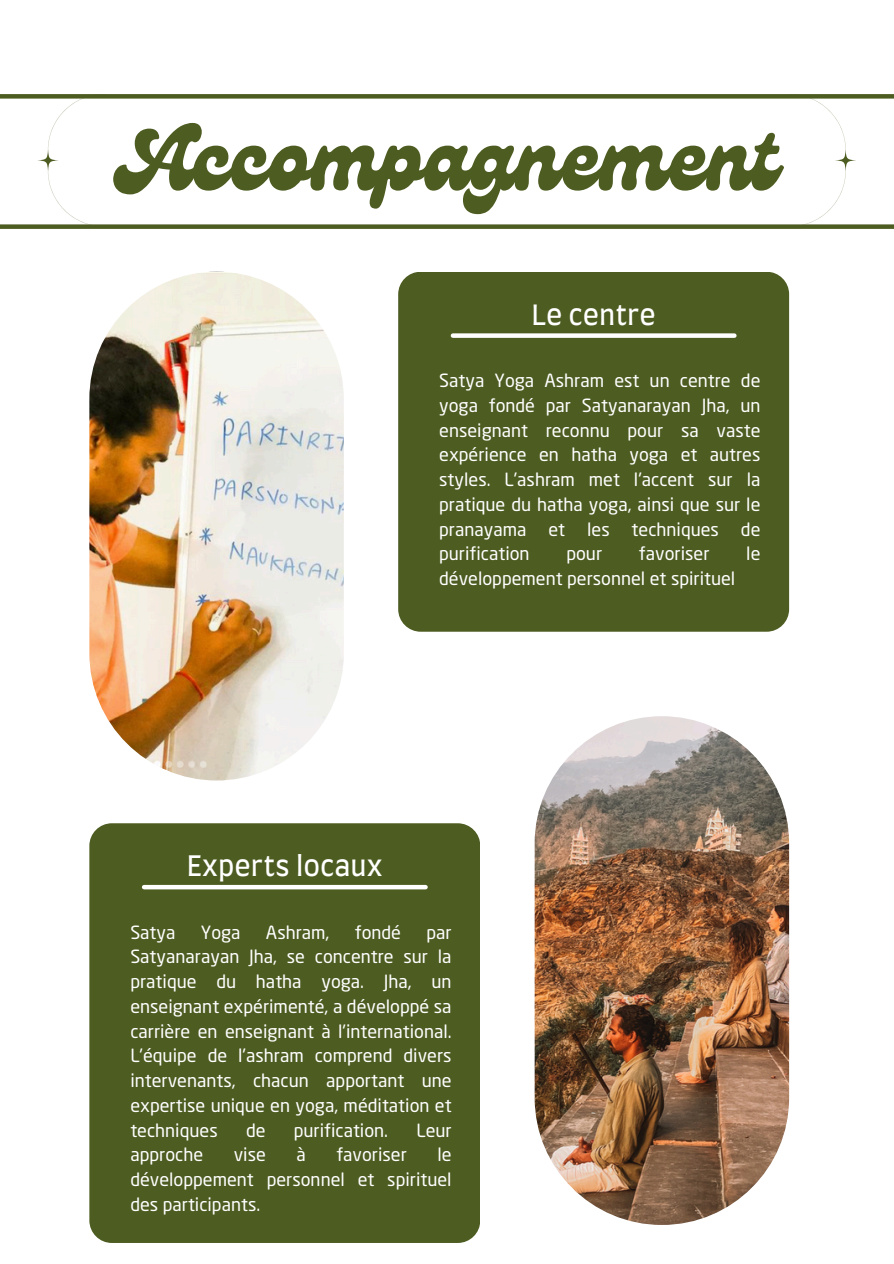
<style>
.page{position:relative;width:894px;height:1264px;background:#fff}
.page>*{position:absolute;margin:0;border:0;box-sizing:border-box;transform-origin:0 0}
.t1{font:90px "Genty";color:#4d5c21}
.t2{font:27px "Farro";color:#fff}
.t3{font:18px/24.8px "Neo Sans Pro";color:#fff;text-align:justify}
</style>
<div class="page">
<div style="left:0;top:94px;width:893px;height:5px;background:#4d5c21"></div>
<div style="left:0;top:224px;width:893px;height:5px;background:#4d5c21"></div>
<div style="left:398px;top:272px;width:390px;height:359px;background:#4d5c21;border-radius:23px"></div>
<div style="left:453px;top:333px;width:281px;height:5px;background:#fff"></div>
<svg style="left:48px;top:94px;width:57px;height:131px"></svg>
<svg style="left:37px;top:150px;width:22px;height:21px"></svg>
<svg style="left:788px;top:94px;width:57px;height:131px"></svg>
<svg style="left:834px;top:150px;width:22px;height:21px"></svg>
<img style="left:89px;top:272px;width:255px;height:508px;border-radius:127px">
<div style="left:89px;top:823px;width:391px;height:419px;background:#4d5c21;border-radius:22px"></div>
<div style="left:144px;top:884px;width:281px;height:5px;background:#fff"></div>
<img style="left:534px;top:716px;width:254px;height:508px;border-radius:127px">
<p class="t1" style="left:116px;top:107px;width:663px">Accompagnement</p>
<h1 class="t2" style="left:531px;top:303px;width:126px">Le centre</h1>
<p class="t3" style="left:439px;top:370px;width:323px">Satya Yoga Ashram est un centre de yoga fondé par Satyanarayan Jha, un enseignant reconnu pour sa vaste expérience en hatha yoga et autres styles. L'ashram met l'accent sur la pratique du hatha yoga, ainsi que sur le pranayama et les techniques de purification</p>
<p class="t3" style="left:566px;top:543px;width:37px">pour</p>
<p class="t3" style="left:638px;top:543px;width:72px">favoriser</p>
<p class="t3" style="left:746px;top:543px;width:16px">le</p>
<p class="t3" style="left:439px;top:568px;width:297px">développement personnel et spirituel</p>
<p class="t2" style="left:187px;top:854px;width:197px">Experts locaux</p>
<h2 class="t3" style="left:130px;top:921px;width:47px">Satya</h2>
<h2 class="t3" style="left:201px;top:921px;width:41px">Yoga</h2>
<h2 class="t3" style="left:266px;top:921px;width:65px">Ashram,</h2>
<h2 class="t3" style="left:355px;top:921px;width:48px">fondé</h2>
<h2 class="t3" style="left:130px;top:921px;width:323px;text-indent:296px">par Satyanarayan Jha, se concentre sur la pratique du hatha yoga. Jha, un enseignant expérimenté, a développé sa carrière en enseignant à l'international.<br>L'équipe de l'ashram comprend divers intervenants, chacun apportant une expertise unique en yoga, méditation et techniques</h2>
<h2 class="t3" style="left:246px;top:1119px;width:21px">de</h2>
<h2 class="t3" style="left:294px;top:1119px;width:96px">purification.</h2>
<h2 class="t3" style="left:416px;top:1119px;width:37px">Leur</h2>
<h2 class="t3" style="left:130px;top:1144px;width:74px">approche</h2>
<h2 class="t3" style="left:234px;top:1144px;width:34px">vise</h2>
<h2 class="t3" style="left:296px;top:1144px;width:11px">à</h2>
<h2 class="t3" style="left:336px;top:1144px;width:72px">favoriser</h2>
<h2 class="t3" style="left:130px;top:1144px;width:323px;text-indent:307px">le développement personnel et spirituel des participants.</h2>
</div>
